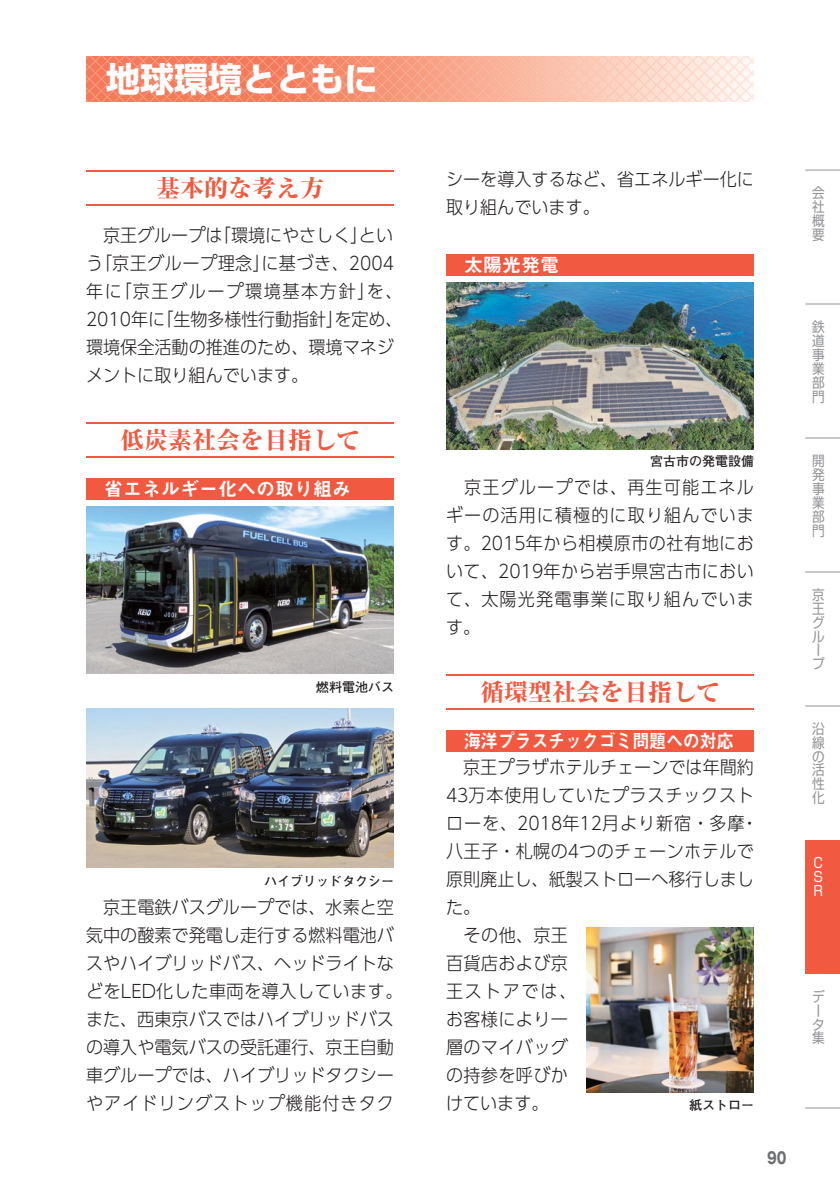
<style>
.page{position:relative;width:840px;height:1192px;background:#fff}
.page>*{position:absolute;margin:0;border:0;box-sizing:border-box;transform-origin:0 0}
.t1{font:700 34px "UD Shin Go Pr 6 N";color:#fff}
.t2{font:800 24px "Ryumin Pr 6 N";color:#f15a40}
.t3{font:19px "Midashi Go Pr 6 N MB31";color:#fff}
.t4{font:19px "Midashi Go Pr 6 N MB31";color:#fff;scale:.9 1}
.t5{font:300 18px/28px "UD Shin Go Pr 6 N";color:#231f20;scale:.95 1}
.t6{font:300 18px/28px "UD Shin Go Pr 6 N";letter-spacing:.02em;color:#231f20;scale:.95 1}
.t7{font:700 16px "Gothic MB101 Pr 6 N";color:#6d6e70;scale:.8 1}
.t8{font:14px/14px "Shin Go Pr 6 Regular 90 pv RKSJ V";color:#939598;text-align:justify;scale:.9 1}
.t9{font:14px/14px "Shin Go Pr 6 Regular 90 pv RKSJ V";color:#fff;text-align:justify;scale:.9 1}
.t10{font:700 13px "Futo Go B101 Pr 6 N";color:#231f20}
.s1{font-family:"Shin Go Pr 6 N"}
</style>
<div class="page">
<div style="left:805px;top:840px;width:35px;height:134px;background:#f15a40"></div>
<hr style="left:805px;top:572px;width:35px;height:1px;background:#939598">
<hr style="left:805px;top:706px;width:35px;height:1px;background:#939598">
<hr style="left:805px;top:304px;width:35px;height:1px;background:#939598">
<hr style="left:805px;top:170px;width:35px;height:1px;background:#939598">
<hr style="left:805px;top:438px;width:35px;height:1px;background:#939598">
<hr style="left:805px;top:1108px;width:35px;height:1px;background:#939598">
<img style="left:380px;top:56px;width:4px;height:46px">
<img style="left:384px;top:56px;width:12px;height:46px">
<img style="left:396px;top:56px;width:12px;height:46px">
<img style="left:408px;top:56px;width:12px;height:46px">
<img style="left:420px;top:56px;width:12px;height:46px">
<img style="left:432px;top:56px;width:12px;height:46px">
<img style="left:444px;top:56px;width:12px;height:46px">
<img style="left:456px;top:56px;width:12px;height:46px">
<img style="left:468px;top:56px;width:12px;height:46px">
<img style="left:480px;top:56px;width:12px;height:46px">
<img style="left:492px;top:56px;width:11px;height:46px">
<img style="left:503px;top:56px;width:12px;height:46px">
<img style="left:515px;top:56px;width:12px;height:46px">
<img style="left:527px;top:56px;width:12px;height:46px">
<img style="left:539px;top:56px;width:12px;height:46px">
<img style="left:551px;top:56px;width:12px;height:46px">
<img style="left:563px;top:56px;width:12px;height:46px">
<img style="left:575px;top:56px;width:12px;height:46px">
<img style="left:587px;top:56px;width:12px;height:46px">
<img style="left:599px;top:56px;width:12px;height:46px">
<img style="left:611px;top:56px;width:12px;height:46px">
<img style="left:623px;top:56px;width:12px;height:46px">
<img style="left:635px;top:56px;width:12px;height:46px">
<img style="left:647px;top:56px;width:12px;height:46px">
<img style="left:659px;top:56px;width:12px;height:46px">
<img style="left:671px;top:56px;width:12px;height:46px">
<img style="left:683px;top:56px;width:11px;height:46px">
<img style="left:706px;top:56px;width:12px;height:2px">
<img style="left:718px;top:56px;width:12px;height:2px">
<img style="left:730px;top:56px;width:20px;height:2px">
<img style="left:694px;top:58px;width:60px;height:44px">
<img style="left:368px;top:56px;width:12px;height:46px">
<img style="left:356px;top:56px;width:12px;height:46px">
<img style="left:344px;top:56px;width:12px;height:46px">
<img style="left:332px;top:56px;width:12px;height:46px">
<img style="left:320px;top:56px;width:12px;height:46px">
<img style="left:308px;top:56px;width:12px;height:46px">
<img style="left:296px;top:56px;width:12px;height:46px">
<img style="left:284px;top:56px;width:12px;height:46px">
<img style="left:272px;top:56px;width:12px;height:46px">
<img style="left:260px;top:56px;width:12px;height:46px">
<img style="left:248px;top:56px;width:12px;height:46px">
<img style="left:236px;top:56px;width:12px;height:46px">
<img style="left:224px;top:56px;width:12px;height:46px">
<img style="left:213px;top:56px;width:11px;height:46px">
<img style="left:201px;top:56px;width:12px;height:46px">
<img style="left:189px;top:56px;width:12px;height:46px">
<img style="left:177px;top:56px;width:12px;height:46px">
<img style="left:165px;top:56px;width:12px;height:46px">
<img style="left:153px;top:56px;width:12px;height:46px">
<img style="left:86px;top:56px;width:67px;height:46px">
<img style="left:86px;top:56px;width:55px;height:39px">
<img style="left:86px;top:56px;width:43px;height:27px">
<img style="left:86px;top:56px;width:31px;height:15px">
<img style="left:86px;top:56px;width:19px;height:3px">
<hr style="left:86px;top:422px;width:308px;height:2px;background:#f15a40">
<hr style="left:86px;top:456px;width:308px;height:2px;background:#f15a40">
<div style="left:86px;top:478px;width:308px;height:22px;background:#f15a40"></div>
<div style="left:446px;top:730px;width:308px;height:22px;background:#f15a40"></div>
<div style="left:446px;top:254px;width:308px;height:22px;background:#f15a40"></div>
<img style="left:446px;top:282px;width:308px;height:168px">
<hr style="left:446px;top:674px;width:308px;height:2px;background:#f15a40">
<hr style="left:446px;top:708px;width:308px;height:2px;background:#f15a40">
<hr style="left:86px;top:170px;width:308px;height:2px;background:#f15a40">
<hr style="left:86px;top:204px;width:308px;height:2px;background:#f15a40">
<img style="left:86px;top:506px;width:308px;height:168px">
<img style="left:86px;top:708px;width:308px;height:160px">
<img style="left:586px;top:927px;width:168px;height:166px">
<h1 class="t1" style="left:106px;top:66px;width:273px">地球環境とともに</h1>
<h2 class="t2" style="left:156px;top:179px;width:169px">基本的な考え方</h2>
<p class="t5" style="left:86px;top:224px;width:335px">　京王グループは「環境にやさしく」という「京王グループ理念」に基づき、2004年に「京王グループ環境基本方針」を、<br>2010年に「生物多様性行動指針」を定め、環境保全活動の推進のため、環境マネジメントに取り組んでいます。</p>
<h2 class="t2" style="left:120px;top:431px;width:241px">低炭素社会を目指して</h2>
<p class="t3" style="left:104px;top:482px;width:248px">省エネルギー化への取り組み</p>
<p class="t10" style="left:316px;top:683px;width:79px">燃料電池バス</p>
<p class="t10" style="left:264px;top:877px;width:131px">ハイブリッドタクシー</p>
<p class="t5" style="left:86px;top:896px;width:335px">　京王電鉄バスグループでは、水素と空気中の酸素で発電し走行する燃料電池バスやハイブリッドバス、ヘッドライトなどを<span class="s1">L</span>ED化した車両を導入しています。また、西東京バスではハイブリッドバスの導入や電気バスの受託運行、京王自動車グループでは、ハイブリッドタクシーやアイドリングストップ機能付きタク</p>
<p class="t5" style="left:446px;top:168px;width:326px">シーを導入するなど、省エネルギー化に取り組んでいます。</p>
<p class="t3" style="left:464px;top:258px;width:96px">太陽光発電</p>
<p class="t10" style="left:650px;top:457px;width:105px">宮古市の発電設備</p>
<p class="t5" style="left:446px;top:476px;width:326px;text-align:justify">　京王グループでは、再生可能エネルギーの活用に積極的に取り組んでいます。2015年から相模原市の社有地において、2019年から岩手県宮古市において、太陽光発電事業に取り組んでいます。</p>
<h2 class="t2" style="left:480px;top:683px;width:241px">循環型社会を目指して</h2>
<p class="t4" style="left:464px;top:734px;width:301px">海洋プラスチックゴミ問題への対応</p>
<p class="t6" style="left:446px;top:756px;width:330px">　京王プラザホテルチェーンでは年間約<br>43万本使用していたプラスチックストローを、2018年12月より新宿・多摩・八王子・札幌の4つのチェーンホテルで原則廃止し、紙製ストローへ移行しました。<br>　その他、京王<br>百貨店および京<br>王ストアでは、<br>お客様により一<br>層のマイバッグ<br>の持参を呼びか<br>けています。</p>
<p class="t10" style="left:689px;top:1101px;width:66px">紙ストロー</p>
<p class="t7" style="left:767px;top:1152px;width:26px">90</p>
<p class="t8" style="left:812px;top:188px;width:15px">会社概要</p>
<p class="t8" style="left:812px;top:322px;width:15px">鉄道事業部門</p>
<p class="t8" style="left:812px;top:456px;width:15px">開発事業部門</p>
<p class="t8" style="left:812px;top:590px;width:15px;text-align:left">京王グループ</p>
<p class="t8" style="left:812px;top:724px;width:15px">沿線の活性化</p>
<p class="t9" style="left:814px;top:858px;width:12px">C S R</p>
<p class="t8" style="left:812px;top:992px;width:15px;text-align:left">データ集</p>
</div>
